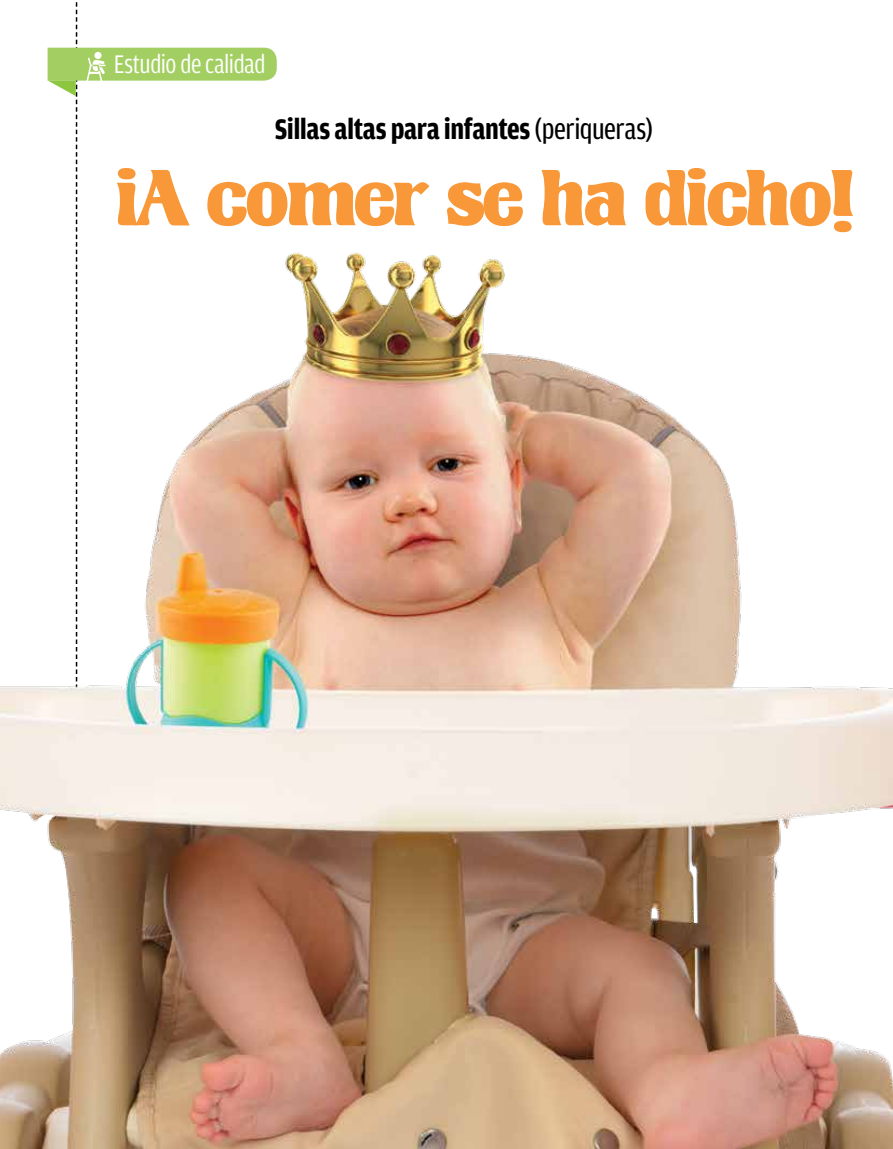
<style>
.page{position:relative;width:893px;height:1149px;background:#fff}
.page>*{position:absolute;margin:0;border:0;box-sizing:border-box;transform-origin:0 0}
.t1{font:87px "Kingthings Organica";letter-spacing:-.02em;color:#f89838}
.t2{font:700 30px "Amplitude Cond";letter-spacing:-.015em;color:#000}
.t3{font:27px "Amplitude Cond";letter-spacing:-.015em;color:#fff}
.s1{font-weight:400}
</style>
<div class="page">
<img style="left:0;top:26px;width:893px;height:1122px">
<p class="t3" style="left:114px;top:50px;width:153px">Estudio de calidad</p>
<p class="t2" style="left:275px;top:113px;width:380px">Sillas altas para infantes <span class="s1">(periqueras)</span></p>
<h1 class="t1" style="left:116px;top:155px;width:739px">iA comer se ha dicho!</h1>
</div>
